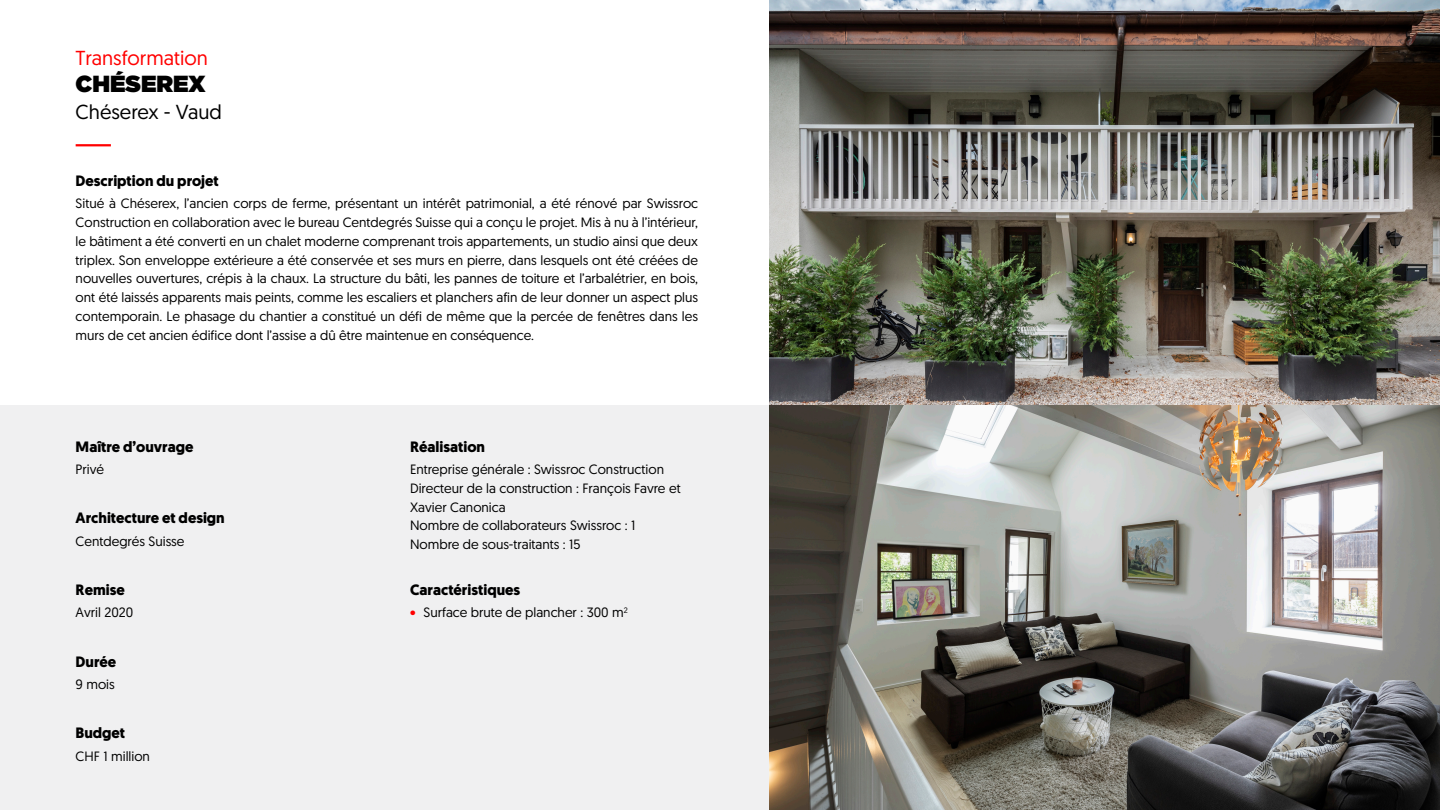
<style>
.page{position:relative;width:1440px;height:810px;background:#fff}
.page>*{position:absolute;margin:0;border:0;box-sizing:border-box;transform-origin:0 0}
.t1{font:900 23.25px "Gotham";color:#000}
.t2{font:20.25px "Geomanist";color:#f00}
.t3{font:20.25px "Geomanist";color:#000}
.t4{font:700 15px "Geomanist";color:#000}
.t5{font:13.5px/18.8px "Geomanist";color:#000;text-align:justify}
.s1{color:#f00}
</style>
<div class="page">
<div style="left:0;top:405px;width:770px;height:405px;background:#f0f0f1"></div>
<hr style="left:76px;top:144px;width:35px;height:2px;background:#f00">
<img style="left:770px;top:0;width:670px;height:810px">
<p class="t2" style="left:76px;top:44px;width:134px">Transformation</p>
<p class="t1" style="left:76px;top:67px;width:131px">CHÉSEREX</p>
<p class="t3" style="left:76px;top:98px;width:148px">Chéserex - Vaud</p>
<p class="t4" style="left:76px;top:171px;width:145px">Description du projet</p>
<p class="t5" style="left:76px;top:194px;width:624px">Situé à Chéserex, l’ancien corps de ferme, présentant un intérêt patrimonial, a été rénové par Swissroc Construction en collaboration avec le bureau Centdegrés Suisse qui a conçu le projet. Mis à nu à l’intérieur, le bâtiment a été converti en un chalet moderne comprenant trois appartements, un studio ainsi que deux triplex. Son enveloppe extérieure a été conservée et ses murs en pierre, dans lesquels ont été créées de nouvelles ouvertures, crépis à la chaux. La structure du bâti, les pannes de toiture et l’arbalétrier, en bois, ont été laissés apparents mais peints, comme les escaliers et planchers afin de leur donner un aspect plus contemporain. Le phasage du chantier a constitué un défi de même que la percée de fenêtres dans les murs de cet ancien édifice dont l’assise a dû être maintenue en conséquence.</p>
<p class="t4" style="left:76px;top:436px;width:119px">Maître d’ouvrage</p>
<p class="t5" style="left:76px;top:459px;width:30px">Privé</p>
<p class="t4" style="left:76px;top:508px;width:151px">Architecture et design</p>
<p class="t5" style="left:76px;top:531px;width:110px">Centdegrés Suisse</p>
<p class="t4" style="left:76px;top:580px;width:51px">Remise</p>
<p class="t5" style="left:76px;top:603px;width:59px">Avril 2020</p>
<p class="t4" style="left:76px;top:651px;width:42px">Durée</p>
<p class="t5" style="left:76px;top:675px;width:41px">9 mois</p>
<p class="t4" style="left:76px;top:723px;width:51px">Budget</p>
<p class="t5" style="left:76px;top:746px;width:76px">CHF 1 million</p>
<p class="t4" style="left:410px;top:436px;width:76px">Réalisation</p>
<p class="t5" style="left:410px;top:459px;width:255px">Entreprise générale : Swissroc Construction</p>
<p class="t5" style="left:410px;top:478px;width:272px">Directeur de la construction : François Favre et</p>
<p class="t5" style="left:410px;top:497px;width:97px">Xavier Canonica</p>
<p class="t5" style="left:410px;top:516px;width:227px">Nombre de collaborateurs Swissroc : 1</p>
<p class="t5" style="left:410px;top:534px;width:172px">Nombre de sous-traitants : 15</p>
<p class="t4" style="left:410px;top:580px;width:112px">Caractéristiques</p>
<p class="t5" style="left:410px;top:603px;width:219px"><span class="s1">•</span> Surface brute de plancher : 300 m<sup>2</sup></p>
</div>
